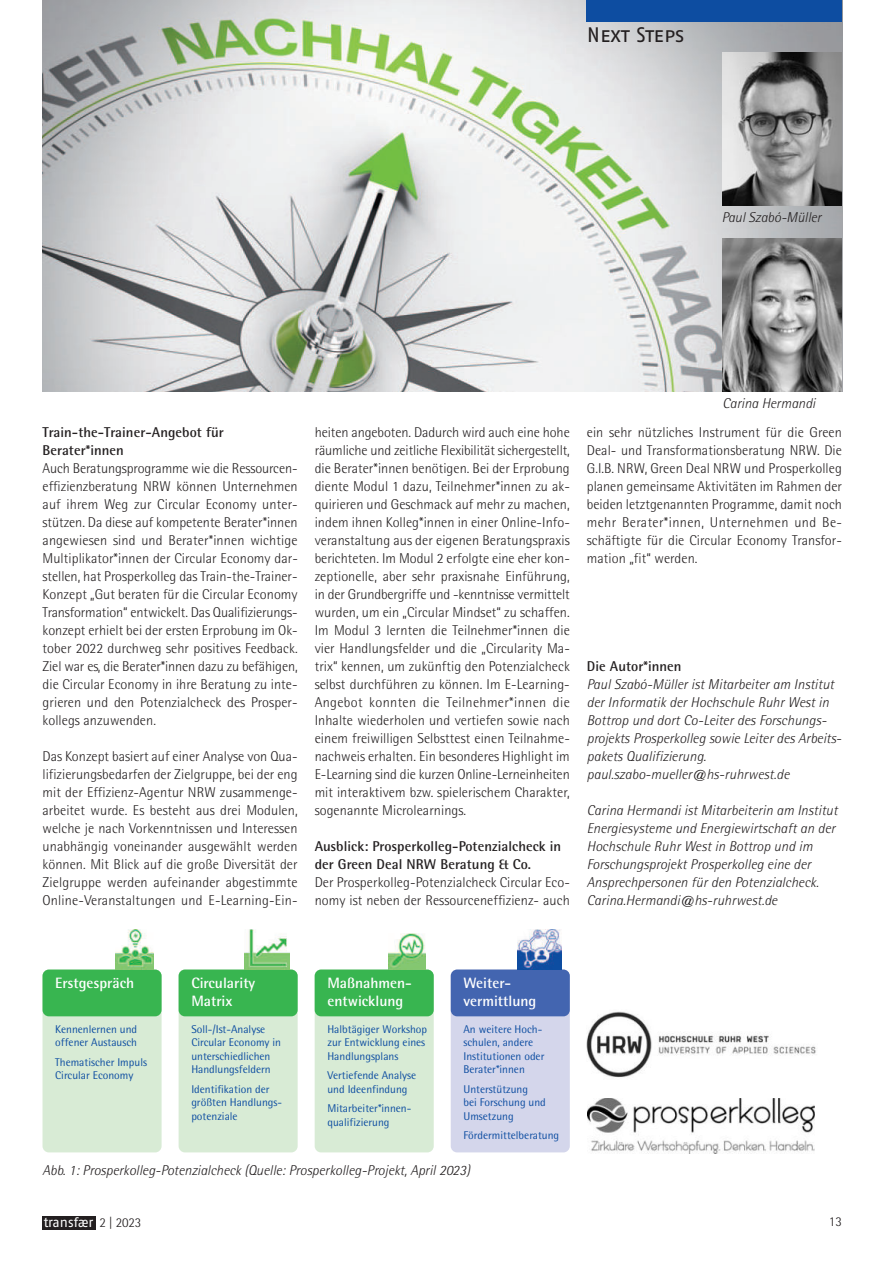
<style>
.page{position:relative;width:893px;height:1263px;background:#fff}
.page>*{position:absolute;margin:0;border:0;box-sizing:border-box;transform-origin:0 0}
.t1{font:21px "Fago No Regular Caps";letter-spacing:-.005em;color:#231f20}
.t2{font:700 15px/18px "Rotis Semi Sans";color:#fff}
.t3{font:300 14.25px/18px "Rotis Semi Sans";letter-spacing:.005em;color:#231f20;text-align:justify}
.t4{font:italic 300 14.25px/18px "Rotis Semi Sans";letter-spacing:.005em;color:#231f20}
.t5{font:700 14.25px/18px "Rotis Semi Sans";letter-spacing:.005em;color:#231f20}
.t6{font:13.5px "Fago No";color:#fff}
.t7{font:300 13.5px "Rotis Semi Sans";color:#231f20}
.t8{font:11.25px/13.5px "Rotis Semi Sans";color:#0d4da1}
.s1{font-family:"Rotis Semi Sans";font-weight:300;color:#231f20}
</style>
<div class="page">
<img style="left:42px;top:0;width:800px;height:391px">
<div style="left:179px;top:969px;width:119px;height:183px;background:#d8ebd5;border-radius:6px"></div>
<div style="left:179px;top:969px;width:119px;height:47px;background:#38b550;border-radius:6px"></div>
<div style="left:315px;top:969px;width:119px;height:183px;background:#d8ebd5;border-radius:6px"></div>
<div style="left:315px;top:969px;width:119px;height:47px;background:#38b550;border-radius:6px"></div>
<div style="left:451px;top:969px;width:119px;height:183px;background:#d4d6eb;border-radius:6px"></div>
<div style="left:451px;top:969px;width:119px;height:47px;background:#4365b0;border-radius:6px"></div>
<div style="left:43px;top:1216px;width:53px;height:13px;background:#231f20"></div>
<div style="left:587px;top:0;width:255px;height:21px;background:#0d4da1"></div>
<img style="left:723px;top:53px;width:119px;height:153px">
<img style="left:587px;top:1011px;width:229px;height:67px">
<img style="left:723px;top:238px;width:119px;height:153px">
<img style="left:588px;top:1098px;width:227px;height:55px">
<div style="left:43px;top:969px;width:119px;height:183px;background:#d8ebd5;border-radius:6px"></div>
<div style="left:43px;top:969px;width:119px;height:47px;background:#38b550;border-radius:6px"></div>
<img style="left:517px;top:929px;width:44px;height:40px">
<img style="left:116px;top:929px;width:37px;height:40px">
<img style="left:244px;top:930px;width:45px;height:39px">
<img style="left:388px;top:933px;width:37px;height:36px">
<h1 class="t1" style="left:587px;top:22px;width:99px">Next Steps</h1>
<p class="t4" style="left:722px;top:209px;width:101px">Paul Szabó-Müller</p>
<p class="t5" style="left:43px;top:424px;width:183px">Train-the-Trainer-Angebot für<br>Berater*innen</p>
<p class="t3" style="left:43px;top:460px;width:257px">Auch Beratungsprogramme wie die Ressourcen&shy;effizienzberatung NRW können Unternehmen auf ihrem Weg zur Circular Economy unter - stützen. Da diese auf kompetente Berater*innen angewiesen sind und Berater*innen wichtige Multiplikator*innen der Circular Economy dar&shy;stellen, hat Prosperkolleg das Train-the-Trainer-Konzept „Gut beraten für die Circular Economy Transformation“ entwickelt. Das Qualifizierungs&shy;konzept erhielt bei der ersten Erprobung im Ok&shy;tober 2022 durchweg sehr positives Feedback.<br>Ziel war es, die Berater*innen dazu zu befähigen, die Circular Economy in ihre Beratung zu inte&shy;grieren und den Potenzialcheck des Prosper&shy;kollegs anzuwenden.</p>
<p class="t3" style="left:43px;top:748px;width:257px">Das Konzept basiert auf einer Analyse von Qua&shy;lifizierungsbedarfen der Zielgruppe, bei der eng mit der Effizienz-Agentur NRW zusammenge&shy;arbeitet wurde. Es besteht aus drei Modulen, welche je nach Vorkenntnissen und Interessen unabhängig voneinander ausgewählt werden können. Mit Blick auf die große Diversität der Zielgruppe werden aufeinander abgestimmte Online-Veranstaltungen und E-Learning-Ein-</p>
<p class="t3" style="left:315px;top:424px;width:257px">heiten angeboten. Dadurch wird auch eine hohe räumliche und zeitliche Flexibilität sichergestellt, die Berater*innen benötigen. Bei der Erprobung diente Modul 1 dazu, Teilnehmer*innen zu ak&shy;quirieren und Geschmack auf mehr zu machen, indem ihnen Kolleg*innen in einer Online-Info - veranstaltung aus der eigenen Beratungspraxis berichteten. Im Modul 2 erfolgte eine eher kon&shy;zeptionelle, aber sehr praxisnahe Einführung, in der Grundbergriffe und -kenntnisse vermittelt wurden, um ein „Circular Mindset“ zu schaffen.<br>Im Modul 3 lernten die Teilnehmer*innen die vier Handlungsfelder und die „Circularity Ma&shy;trix“ kennen, um zukünftig den Potenzialcheck selbst durchführen zu können. Im E-Learning-Angebot konnten die Teilnehmer*innen die Inhal te wiederholen und vertiefen sowie nach einem freiwilligen Selbsttest einen Teilnahme&shy;nachweis erhalten. Ein besonderes Highlight im E-Learning sind die kurzen Online-Lerneinheiten mit interaktivem bzw. spielerischem Charakter, sogenannte Microlearnings.</p>
<p class="t5" style="left:315px;top:838px;width:248px">Ausblick: Prosperkolleg-Potenzialcheck in der Green Deal NRW Beratung &amp; Co.</p>
<p class="t3" style="left:315px;top:874px;width:257px">Der Prosperkolleg-Potenzialcheck Circular Eco&shy;nomy ist neben der Ressourceneffizienz- auch</p>
<p class="t4" style="left:722px;top:395px;width:94px">Carina Hermandi</p>
<p class="t3" style="left:587px;top:424px;width:257px">ein sehr nützliches Instrument für die Green Deal- und Transformationsberatung NRW. Die G.I.B. NRW, Green Deal NRW und Prosperkolleg planen gemeinsame Aktivitäten im Rahmen der beiden letztgenannten Programme, damit noch mehr Berater*innen, Unternehmen und Be&shy;schäftigte für die Circular Economy Transfor&shy;mation „fit“ werden.</p>
<p class="t5" style="left:587px;top:658px;width:96px">Die Autor*innen</p>
<p class="t4" style="left:587px;top:676px;width:256px">Paul Szabó-Müller ist Mitarbeiter am Institut der Informatik der Hochschule Ruhr West in Bottrop und dort Co-Leiter des Forschungs&shy;projekts Prosperkolleg sowie Leiter des Arbeits - pakets Qualifizierung. paul.szabo-mueller@hs-ruhrwest.de</p>
<p class="t4" style="left:587px;top:802px;width:252px">Carina Hermandi ist Mitarbeiterin am Institut Energiesysteme und Energiewirtschaft an der Hochschule Ruhr West in Bottrop und im Forschungsprojekt Prosperkolleg eine der Ansprechpersonen für den Potenzialcheck.<br>Carina.Hermandi@hs-ruhrwest.de</p>
<p class="t2" style="left:55px;top:975px;width:80px">Erstgespräch</p>
<p class="t8" style="left:55px;top:1023px;width:83px">Kennenlernen und offener Austausch</p>
<p class="t8" style="left:55px;top:1056px;width:93px">Thematischer Impuls<br>Circular Economy</p>
<p class="t2" style="left:191px;top:975px;width:65px">Circularity<br>Matrix</p>
<p class="t2" style="left:327px;top:975px;width:86px">Maßnahmen - entwicklung</p>
<p class="t8" style="left:327px;top:1023px;width:101px">Halbtägiger Workshop zur Entwicklung eines<br>Handlungsplans</p>
<p class="t8" style="left:327px;top:1069px;width:90px">Vertiefende Analyse und Ideenfindung</p>
<p class="t8" style="left:327px;top:1102px;width:85px">Mitarbeiter*innen - qualifizierung</p>
<p class="t8" style="left:191px;top:1023px;width:91px">Soll-/Ist-Analyse<br>Circular Economy in unterschiedlichen<br>Handlungsfeldern</p>
<p class="t8" style="left:191px;top:1083px;width:92px">Identifikation der größten Handlungs&shy;potenziale</p>
<p class="t2" style="left:463px;top:975px;width:74px">Weiter - vermittlung</p>
<p class="t8" style="left:463px;top:1023px;width:82px">An weitere Hoch - schulen, andere<br>Institutionen oder<br>Berater*innen</p>
<p class="t8" style="left:463px;top:1083px;width:84px">Unterstützung<br>bei Forschung und<br>Um setzung</p>
<p class="t8" style="left:463px;top:1129px;width:97px">Fördermittelberatung</p>
<p class="t4" style="left:43px;top:1162px;width:429px">Abb. 1: Prosperkolleg-Potenzialcheck (Quelle: Prosperkolleg-Projekt, April 2023)</p>
<p class="t6" style="left:44px;top:1216px;width:99px">transfær <span class="s1">2 | 2023</span></p>
<p class="t7" style="left:829px;top:1215px;width:15px">13</p>
</div>
